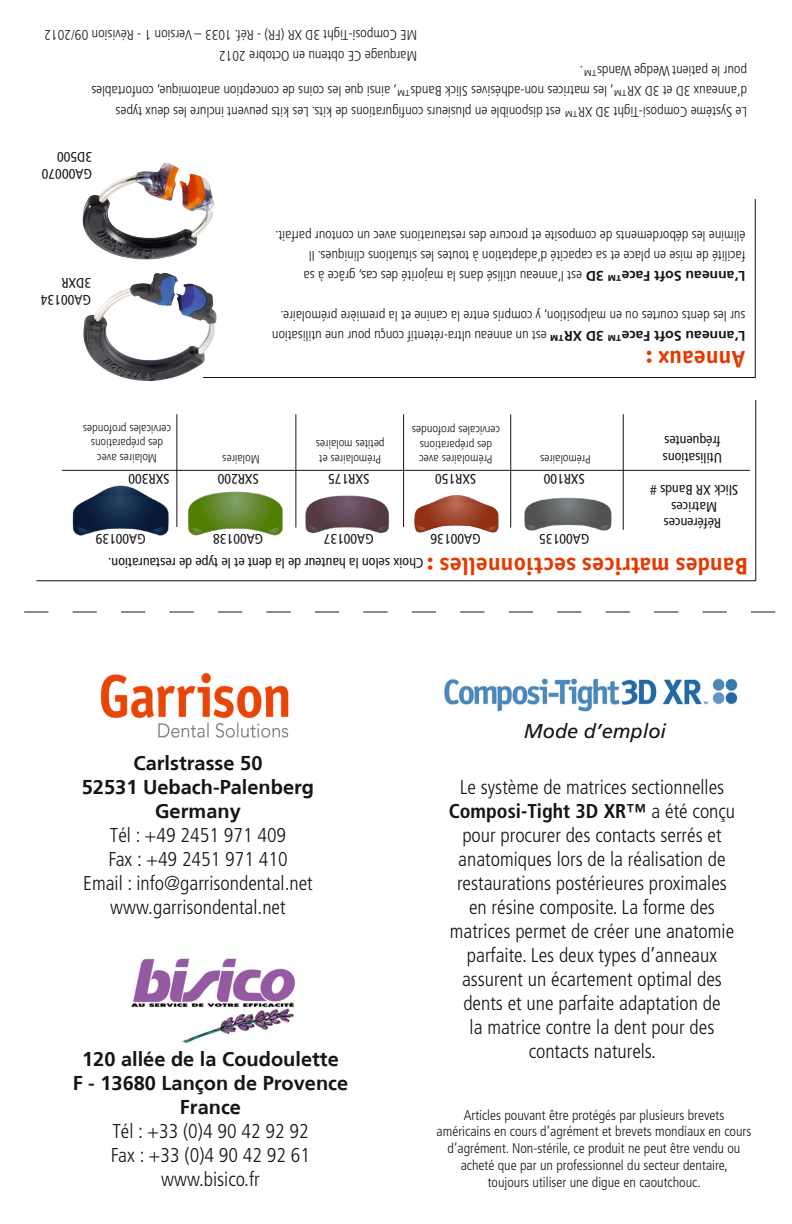
<style>
.page{position:relative;width:792px;height:1224px;background:#fff}
.page>*{position:absolute;margin:0;border:0;box-sizing:border-box;transform-origin:0 0}
.t1{font:24px "Officina Sans Bold A";color:#e53901}
.t2{font:300 condensed 20px/24px "Frutiger";color:#161418;text-align:center}
.t3{font:700 20px/24px "Frutiger";color:#161418;text-align:center}
.t4{font:italic 20px "Frutiger";color:#161418}
.t5{font:300 condensed 14px/20px "Frutiger";color:#161418}
.t6{font:condensed 14px/16.8px "Frutiger";color:#161418}
.t7{font:300 condensed 12px/14.4px "Frutiger";color:#161418;text-align:center}
.s1{font-weight:700;font-stretch:normal}
.s2{font-weight:700}
</style>
<div class="page">
<hr style="left:755px;top:400px;width:1px;height:181px;background:#161418">
<hr style="left:36px;top:580px;width:720px;height:1px;background:#161418">
<hr style="left:755px;top:199px;width:1px;height:179px;background:#161418">
<hr style="left:203px;top:377px;width:553px;height:1px;background:#161418">
<svg style="left:24px;top:612px;width:752px;height:1px"></svg>
<img style="left:82px;top:163px;width:133px;height:97px">
<img style="left:83px;top:273px;width:134px;height:108px">
<hr style="left:623px;top:414px;width:1px;height:116px;background:#161418">
<hr style="left:510px;top:414px;width:1px;height:114px;background:#161418">
<hr style="left:403px;top:414px;width:1px;height:113px;background:#161418">
<hr style="left:296px;top:414px;width:1px;height:114px;background:#161418">
<hr style="left:177px;top:414px;width:1px;height:113px;background:#161418">
<hr style="left:62px;top:470px;width:688px;height:1px;background:#161418">
<img style="left:524px;top:497px;width:88px;height:34px">
<img style="left:414px;top:495px;width:85px;height:38px">
<img style="left:296px;top:471px;width:93px;height:63px">
<img style="left:188px;top:491px;width:95px;height:45px">
<img style="left:72px;top:485px;width:97px;height:51px">
<img style="left:444px;top:678px;width:294px;height:34px">
<img style="left:100px;top:672px;width:189px;height:66px">
<img style="left:131px;top:958px;width:165px;height:85px">
<p class="t5" style="left:417px;top:65px;width:374px;rotate:-180deg">Marquage CE obtenu en Octobre 2012<br>ME Composi-Tight 3D XR (FR) - Réf. 1033 – Version 1 - Révision 09/2012</p>
<p class="t5" style="left:747px;top:121px;width:657px;rotate:-180deg">Le Système Composi-Tight 3D XR™ est disponible en plusieurs configurations de kits. Les kits peuvent inclure les deux types d’anneaux 3D et 3D XR™, les matrices non-adhésives Slick Bands™, ainsi que les coins de conception anatomique, confortables pour le patient Wedge Wands™.</p>
<p class="t6" style="left:92px;top:182px;width:52px;rotate:-180deg">GA00070<br>3D500</p>
<p class="t6" style="left:91px;top:308px;width:52px;rotate:-180deg">GA00134<br>3DXR</p>
<p class="t5" style="left:746px;top:285px;width:472px;rotate:-180deg"><span class="s1">L’anneau Soft Face™ 3D</span> est l’anneau utilisé dans la majorité des cas, grâce à sa facilité de mise en place et sa capacité d’adaptation à toutes les situations cliniques. Il élimine les débordements de composite et procure des restaurations avec un contour parfait.</p>
<p class="t5" style="left:746px;top:345px;width:475px;rotate:-180deg"><span class="s1">L’anneau Soft Face™ 3D XR™</span> est un anneau ultra-rétentif conçu pour une utilisation sur les dents courtes ou en malposition, y compris entre la canine et la première prémolaire.</p>
<h1 class="t1" style="left:746px;top:374px;width:101px;rotate:-180deg">Anneaux :</h1>
<p class="t7" style="left:171px;top:451px;width:90px;rotate:-180deg">des préparations cervicales profondes</p>
<p class="t7" style="left:157px;top:465px;width:61px;rotate:-180deg">Molaires avec</p>
<p class="t7" style="left:260px;top:466px;width:39px;rotate:-180deg">Molaires</p>
<p class="t7" style="left:385px;top:466px;width:70px;text-align:left;rotate:-180deg">Prémolaires et petites molaires</p>
<p class="t7" style="left:500px;top:452px;width:90px;rotate:-180deg">des préparations cervicales profondes</p>
<p class="t7" style="left:493px;top:466px;width:75px;rotate:-180deg">Prémolaires avec</p>
<p class="t7" style="left:591px;top:466px;width:52px;rotate:-180deg">Prémolaires</p>
<p class="t6" style="left:722px;top:466px;width:61px;rotate:-180deg">Utilisations fréquentes</p>
<p class="t6" style="left:170px;top:487px;width:43px;rotate:-180deg">SXR300</p>
<p class="t6" style="left:259px;top:487px;width:43px;rotate:-180deg">SXR200</p>
<p class="t6" style="left:369px;top:487px;width:43px;rotate:-180deg">SXR175</p>
<p class="t6" style="left:476px;top:487px;width:43px;rotate:-180deg">SXR150</p>
<p class="t6" style="left:585px;top:487px;width:43px;rotate:-180deg">SXR100</p>
<p class="t6" style="left:146px;top:548px;width:52px;rotate:-180deg">GA00139</p>
<p class="t6" style="left:263px;top:547px;width:52px;rotate:-180deg">GA00138</p>
<p class="t6" style="left:374px;top:547px;width:52px;rotate:-180deg">GA00137</p>
<p class="t6" style="left:481px;top:547px;width:52px;rotate:-180deg">GA00136</p>
<p class="t6" style="left:589px;top:547px;width:52px;rotate:-180deg">GA00135</p>
<p class="t6" style="left:738px;top:532px;width:90px;text-align:center;rotate:-180deg">Références<br>Matrices<br>Slick XR Bands #</p>
<p class="t6" style="left:424px;top:571px;width:317px;rotate:-180deg">Choix selon la hauteur de la dent et le type de restauration.</p>
<h1 class="t1" style="left:748px;top:581px;width:323px;rotate:-180deg">Bandes matrices sectionnelles :</h1>
<h2 class="t3" style="left:82px;top:751px;width:234px">Carlstrasse 50<br>52531 Uebach-Palenberg<br>Germany</h2>
<h2 class="t2" style="left:83px;top:823px;width:231px">Tél : +49 2451 971 409<br>Fax : +49 2451 971 410<br>Email : info@garrisondental.net www.garrisondental.net</h2>
<h2 class="t3" style="left:73px;top:1047px;width:277px">120 allée de la Coudoulette<br>F - 13680 Lançon de Provence<br>France</h2>
<h2 class="t2" style="left:111px;top:1119px;width:201px">Tél : +33 (0)4 90 42 92 92<br>Fax : +33 (0)4 90 42 92 61 www.bisico.fr</h2>
<h2 class="t4" style="left:524px;top:719px;width:144px">Mode d’emploi</h2>
<p class="t2" style="left:449px;top:775px;width:288px">Le système de matrices sectionnelles <span class="s2">Composi-Tight 3D XR™</span> a été conçu pour procurer des contacts serrés et anatomiques lors de la réalisation de restaurations postérieures proximales en résine composite. La forme des matrices permet de créer une anatomie parfaite. Les deux types d’anneaux assurent un écartement optimal des dents et une parfaite adaptation de<br>la matrice contre la dent pour des contacts naturels.</p>
<p class="t5" style="left:437px;top:1106px;width:316px;line-height:16.8px;text-align:center">Articles pouvant être protégés par plusieurs brevets américains en cours d’agrément et brevets mondiaux en cours d’agrément. Non-stérile, ce produit ne peut être vendu ou acheté que par un professionnel du secteur dentaire,<br>toujours utiliser une digue en caoutchouc.</p>
</div>
